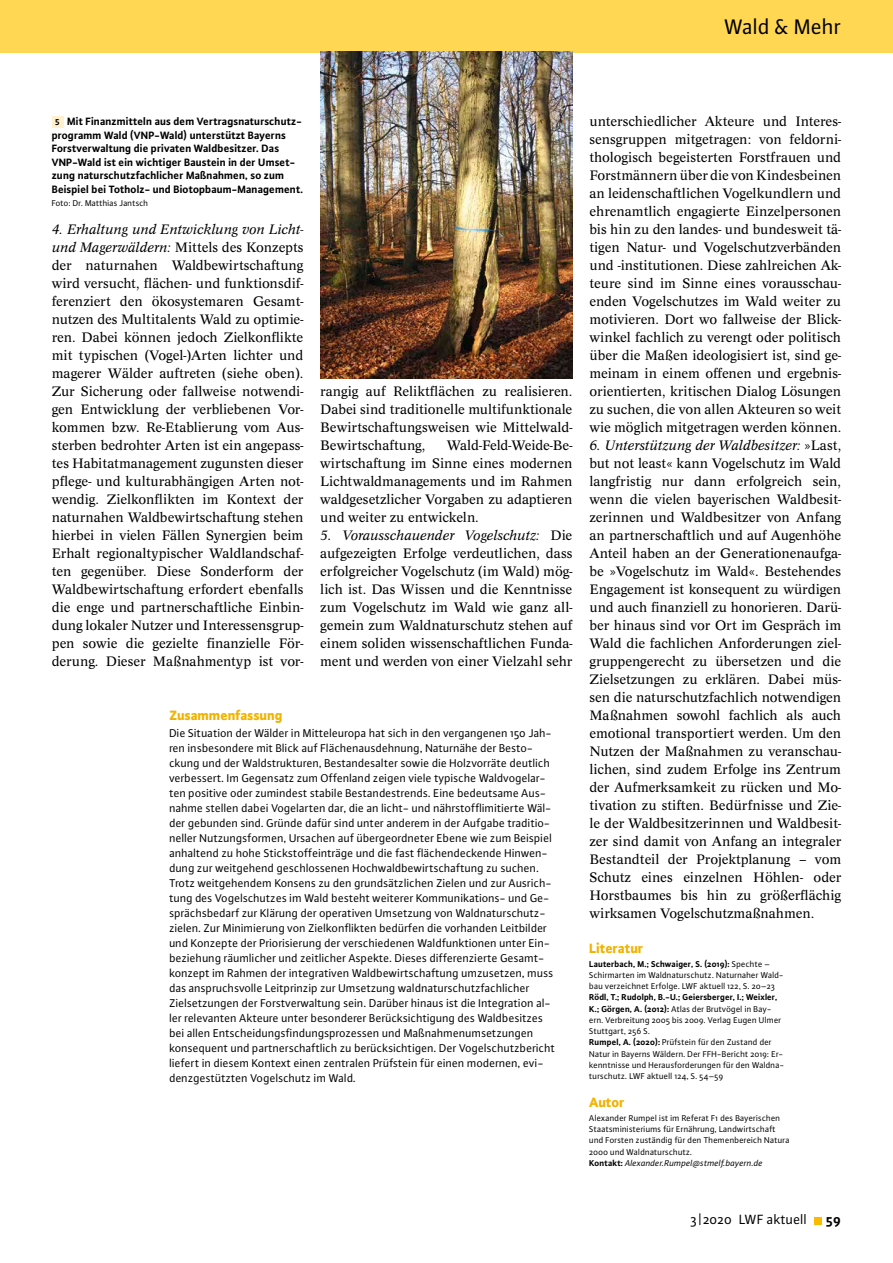
<style>
.page{position:relative;width:893px;height:1263px;background:#fff}
.page>*{position:absolute;margin:0;border:0;box-sizing:border-box;transform-origin:0 0}
.t1{font:22.5px "Plus Sans Pro";letter-spacing:-.005em;color:#000}
.t2{font:14.25px/18px "Concept";letter-spacing:-.005em;color:#000;text-align:justify}
.t3{font:800 14.25px "Plus Sans Pro";letter-spacing:-.01em;color:#f1b300}
.t4{font:14.25px "Plus Sans Pro";color:#000}
.t5{font:700 14.25px "Plus Sans Pro";color:#000}
.t6{font:12px/15px "Plus Sans Pro";color:#000}
.t7{font:700 11.25px/13.5px "Plus Sans Pro";color:#000}
.t8{font:9px/11.2px "Plus Sans Pro";letter-spacing:.005em;color:#000}
.s1{font-size:9px}
.s2{font-style:italic}
.s3{font-weight:700}
</style>
<div class="page">
<div style="left:814px;top:1217px;width:7px;height:7px;background:#fbb900"></div>
<div style="left:52px;top:116px;width:11px;height:12px;background:#fff1ce"></div>
<div style="left:0;top:0;width:893px;height:53px;background:#ffd753"></div>
<img style="left:320px;top:51px;width:252px;height:327px">
<h1 class="t1" style="left:724px;top:12px;width:118px">Wald &amp; Mehr</h1>
<p class="t7" style="left:52px;top:114px;width:253px;text-indent:4px"><span class="s1">5</span> Mit Finanzmitteln aus dem Vertragsnaturschutz&shy;programm Wald (VNP-Wald) unterstützt Bayerns Forstverwaltung die privaten Waldbesitzer. Das VNP-Wald ist ein wichtiger Baustein in der Umset&shy;zung naturschutzfachlicher Maßnahmen, so zum Beispiel bei Totholz- und Biotopbaum-Management.</p>
<p class="t8" style="left:52px;top:197px;width:98px">Foto: Dr. Matthias Jantsch</p>
<p class="t2" style="left:52px;top:220px;width:253px"><span class="s2">4. Erhaltung und Entwicklung von Licht&shy;und Magerwäldern:</span> Mittels des Konzepts der naturnahen Waldbewirtschaftung wird versucht, flächen- und funktionsdif&shy;ferenziert den ökosystemaren Gesamt&shy;nutzen des Multitalents Wald zu optimie&shy;ren. Dabei können jedoch Zielkonflikte mit typischen (Vogel-)Arten lichter und magerer Wälder auftreten (siehe oben).<br>Zur Sicherung oder fallweise notwendi&shy;gen Entwicklung der verbliebenen Vor&shy;kommen bzw. Re-Etablierung vom Aus&shy;sterben bedrohter Arten ist ein angepass&shy;tes Habitatmanagement zugunsten dieser pflege- und kulturabhängigen Arten not&shy;wendig. Zielkonflikten im Kontext der naturnahen Waldbewirtschaftung stehen hierbei in vielen Fällen Synergien beim Erhalt regionaltypischer Waldlandschaf&shy;ten gegenüber. Diese Sonderform der Waldbewirtschaftung erfordert ebenfalls die enge und partnerschaftliche Einbin&shy;dung lokaler Nutzer und Interessensgrup&shy;pen sowie die gezielte finanzielle För&shy;derung. Dieser Maßnahmentyp ist vor-</p>
<p class="t2" style="left:320px;top:382px;width:254px">rangig auf Reliktflächen zu realisieren.<br>Dabei sind traditionelle multifunktionale Bewirtschaftungsweisen wie Mittelwald-Bewirtschaftung,</p>
<p class="t2" style="left:320px;top:436px;width:254px;text-indent:127px">Wald-Feld-Weide-Be&shy;wirtschaftung im Sinne eines modernen Lichtwaldmanagements und im Rahmen waldgesetzlicher Vorgaben zu adaptieren und weiter zu entwickeln.</p>
<p class="t2" style="left:320px;top:526px;width:254px"><span class="s2">5. Vorausschauender Vogelschutz:</span> Die aufgezeigten Erfolge verdeutlichen, dass erfolgreicher Vogelschutz (im Wald) mög&shy;lich ist. Das Wissen und die Kenntnisse zum Vogelschutz im Wald wie ganz all&shy;gemein zum Waldnaturschutz stehen auf einem soliden wissenschaftlichen Funda&shy;ment und werden von einer Vielzahl sehr</p>
<p class="t3" style="left:169px;top:704px;width:115px">Zusammenfassung</p>
<p class="t6" style="left:169px;top:725px;width:387px">Die Situation der Wälder in Mitteleuropa hat sich in den vergangenen 150 Jah&shy;ren insbesondere mit Blick auf Flächenausdehnung, Naturnähe der Besto&shy;ckung und der Waldstrukturen, Bestandesalter sowie die Holzvorräte deutlich verbessert. Im Gegensatz zum Offenland zeigen viele typische Waldvogelar&shy;ten positive oder zumindest stabile Bestandestrends. Eine bedeutsame Aus&shy;nahme stellen dabei Vogelarten dar, die an licht- und nährstofflimitierte Wäl&shy;der gebunden sind. Gründe dafür sind unter anderem in der Aufgabe traditio&shy;neller Nutzungsformen, Ursachen auf übergeordneter Ebene wie zum Beispiel anhaltend zu hohe Stickstoffeinträge und die fast flächendeckende Hinwen&shy;dung zur weitgehend geschlossenen Hochwaldbewirtschaftung zu suchen.<br>Trotz weitgehendem Konsens zu den grundsätzlichen Zielen und zur Ausrich&shy;tung des Vogelschutzes im Wald besteht weiterer Kommunikations- und Ge&shy;sprächsbedarf zur Klärung der operativen Umsetzung von Waldnaturschutz&shy;zielen. Zur Minimierung von Zielkonflikten bedürfen die vorhanden Leitbilder und Konzepte der Priorisierung der verschiedenen Waldfunktionen unter Ein&shy;beziehung räumlicher und zeitlicher Aspekte. Dieses differenzierte Gesamt&shy;konzept im Rahmen der integrativen Waldbewirtschaftung umzusetzen, muss das anspruchsvolle Leitprinzip zur Umsetzung waldnaturschutzfachlicher Zielsetzungen der Forstverwaltung sein. Darüber hinaus ist die Integration al&shy;ler relevanten Akteure unter besonderer Berücksichtigung des Waldbesitzes bei allen Entscheidungsfindungsprozessen und Maßnahmenumsetzungen konsequent und partnerschaftlich zu berücksichtigen. Der Vogelschutzbericht liefert in diesem Kontext einen zentralen Prüfstein für einen modernen, evi&shy;denzgestützten Vogelschutz im Wald.</p>
<p class="t2" style="left:589px;top:112px;width:253px">unterschiedlicher Akteure und Interes&shy;sensgruppen mitgetragen: von feldorni&shy;thologisch begeisterten Forstfrauen und Forstmännern über die von Kindesbeinen an leidenschaftlichen Vogelkundlern und ehrenamtlich engagierte Einzelpersonen bis hin zu den landes- und bundesweit tä&shy;tigen Natur- und Vogelschutzverbänden und -institutionen. Diese zahlreichen Ak&shy;teure sind im Sinne eines vorausschau&shy;enden Vogelschutzes im Wald weiter zu motivieren. Dort wo fallweise der Blick&shy;winkel fachlich zu verengt oder politisch über die Maßen ideologisiert ist, sind ge&shy;meinam in einem offenen und ergebnis&shy;orientierten, kritischen Dialog Lösungen zu suchen, die von allen Akteuren so weit wie möglich mitgetragen werden können.</p>
<p class="t2" style="left:589px;top:436px;width:253px"><span class="s2">6. Unterstützung der Waldbesitzer:</span> »Last, but not least« kann Vogelschutz im Wald langfristig nur dann erfolgreich sein, wenn die vielen bayerischen Waldbesit&shy;zerinnen und Waldbesitzer von Anfang an partnerschaftlich und auf Augenhöhe Anteil haben an der Generationenaufga&shy;be »Vogelschutz im Wald«. Bestehendes Engagement ist konsequent zu würdigen und auch finanziell zu honorieren. Darü&shy;ber hinaus sind vor Ort im Gespräch im Wald die fachlichen Anforderungen ziel&shy;gruppengerecht zu übersetzen und die Zielsetzungen zu erklären. Dabei müs&shy;sen die naturschutzfachlich notwendigen Maßnahmen sowohl fachlich als auch emotional transportiert werden. Um den Nutzen der Maßnahmen zu veranschau&shy;lichen, sind zudem Erfolge ins Zentrum der Aufmerksamkeit zu rücken und Mo&shy;tivation zu stiften. Bedürfnisse und Zie&shy;le der Waldbesitzerinnen und Waldbesit&shy;zer sind damit von Anfang an integraler Bestandteil der Projektplanung – vom Schutz eines einzelnen Höhlen- oder Horstbaumes bis hin zu größerflächig wirksamen Vogelschutzmaßnahmen.</p>
<p class="t3" style="left:589px;top:937px;width:56px">Literatur</p>
<p class="t8" style="left:589px;top:958px;width:196px"><span class="s3">Lauterbach, M.; Schwaiger, S. (2019):</span> Spechte –<br>Schirmarten im Waldnaturschutz. Naturnaher Wald&shy;bau verzeichnet Erfolge. LWF aktuell 122, S. 20–23</p>
<p class="t8" style="left:589px;top:991px;width:197px"><span class="s3">Rödl, T.; Rudolph, B.-U.; Geiersberger, I.; Weixler, K.; Görgen, A. (2012):</span> Atlas der Brutvögel in Bay&shy;ern. Verbreitung 2005 bis 2009. Verlag Eugen Ulmer Stuttgart, 256 S.<br><span class="s3">Rumpel, A. (2020):</span> Prüfstein für den Zustand der Natur in Bayerns Wäldern. Der FFH-Bericht 2019: Er&shy;kenntnisse und Herausforderungen für den Waldna&shy;turschutz. LWF aktuell 124, S. 54–59</p>
<p class="t3" style="left:589px;top:1091px;width:37px">Autor</p>
<p class="t8" style="left:589px;top:1112px;width:202px">Alexander Rumpel ist im Referat F1 des Bayerischen Staatsministeriums für Ernährung, Landwirtschaft und Forsten zuständig für den Themenbereich Natura 2000 und Waldnaturschutz.<br><span class="s3">Kontakt:</span> <span class="s2">Alexander.Rumpel@stmelf.bayern.de</span></p>
<p class="t4" style="left:691px;top:1210px;width:118px">3 |2020 LWF aktuell</p>
<p class="t5" style="left:826px;top:1209px;width:16px">59</p>
</div>
